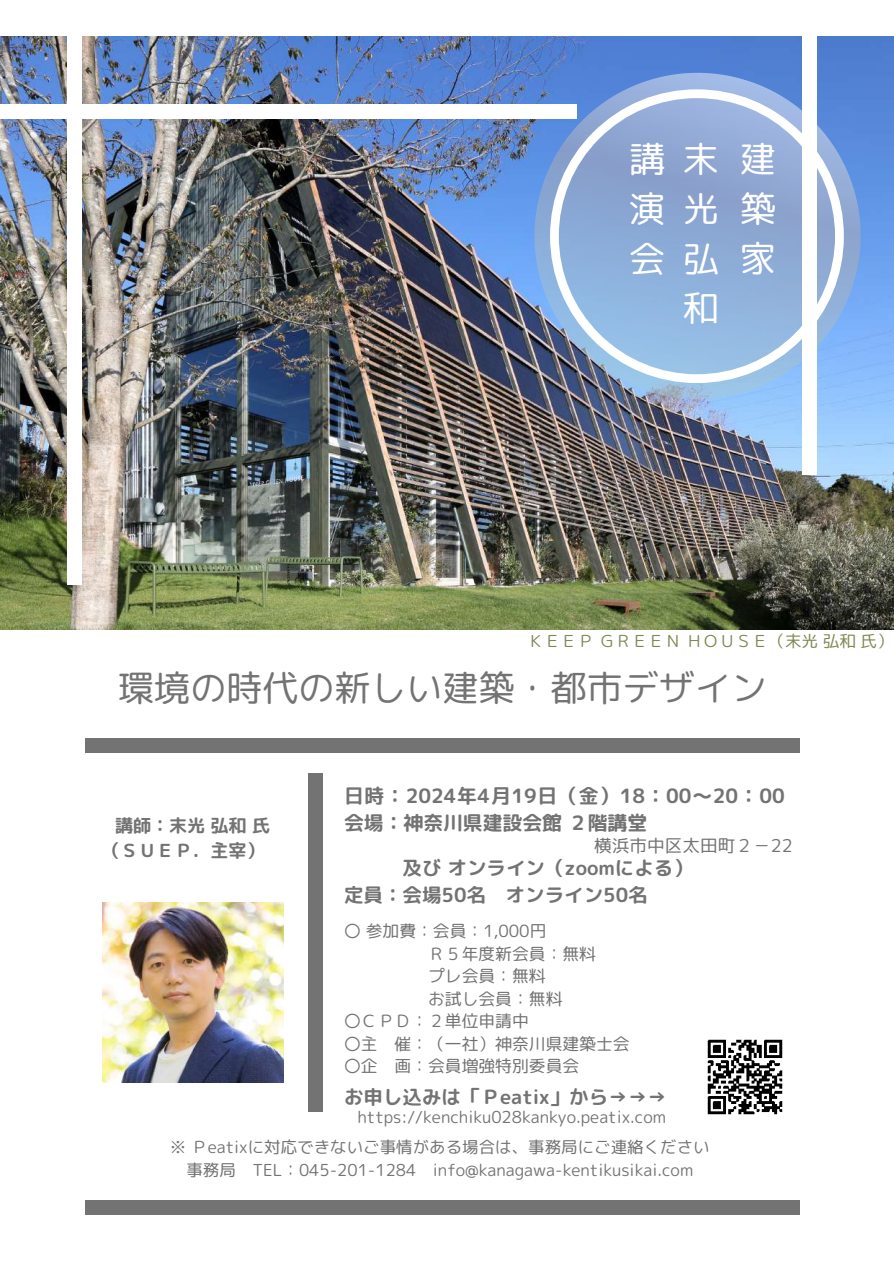
<style>
.page{position:relative;width:894px;height:1264px;background:#fff}
.page>*{position:absolute;margin:0;border:0;box-sizing:border-box;transform-origin:0 0}
.t1{font:36px "rounded mplus 1 p regular";color:#737373}
.t2{font:36px/49.5px "rounded mplus 1 p regular";color:#fff;text-align:justify}
.t3{font:19.8px/27px "rounded mplus 1 p bold";color:#737373}
.t4{font:19.5px/27px "rounded mplus 1 p bold";color:#737373}
.t5{font:18px/24.8px "rounded mplus 1 p bold";color:#737373}
.t6{font:17.7px "rounded mplus 1 p regular";color:#737373}
.t7{font:16.8px "rounded mplus 1 p regular";color:#737373}
.t8{font:16.5px/22.5px "rounded mplus 1 p regular";color:#737373;text-align:center}
.t9{font:16.5px "rounded mplus 1 p regular";color:#7d8a52}
</style>
<div class="page">
<img style="left:0;top:37px;width:893px;height:592px">
<div style="left:85px;top:738px;width:714px;height:14px;background:#737373"></div>
<div style="left:308px;top:772px;width:14px;height:339px;background:#737373"></div>
<div style="left:85px;top:1200px;width:714px;height:14px;background:#737373"></div>
<img style="left:496px;top:36px;width:397px;height:401px">
<svg style="left:550px;top:89px;width:293px;height:294px;background:#97b2da"></svg>
<img style="left:103px;top:902px;width:180px;height:180px">
<div style="left:67px;top:34px;width:14px;height:550px;background:#fff"></div>
<div style="left:0;top:105px;width:576px;height:14px;background:#fff"></div>
<div style="left:802px;top:0;width:14px;height:475px;background:#fff"></div>
<img style="left:707px;top:1039px;width:76px;height:76px">
<h1 class="t2" style="left:628px;top:134px;width:37px">講演会</h1>
<h1 class="t2" style="left:682px;top:134px;width:37px">末光弘和</h1>
<h1 class="t2" style="left:739px;top:134px;width:38px">建築家</h1>
<p class="t9" style="left:528px;top:629px;width:367px">ＫＥＥＰＧＲＥＥＮＨＯＵＳＥ（末光弘和氏）</p>
<h1 class="t1" style="left:118px;top:662px;width:650px">環境の時代の新しい建築・都市デザイン</h1>
<p class="t5" style="left:102px;top:812px;width:169px;text-indent:13px">講師：末光弘和氏（ＳＵＥＰ．主宰）</p>
<p class="t3" style="left:344px;top:782px;width:442px">日時：2024年4月19日（金）18：00～20：00会場：神奈川県建設会館２階講堂</p>
<p class="t6" style="left:594px;top:832px;width:200px">横浜市中区太田町２－22</p>
<p class="t4" style="left:344px;top:854px;width:350px;text-indent:58px">及びオンライン（zoomによる）定員：会場50名 オンライン50名</p>
<p class="t7" style="left:344px;top:919px;width:204px">〇参加費：会員：1,000円</p>
<p class="t7" style="left:428px;top:941px;width:169px">Ｒ５年度新会員：無料</p>
<p class="t7" style="left:428px;top:964px;width:119px">プレ会員：無料</p>
<p class="t7" style="left:428px;top:986px;width:136px">お試し会員：無料</p>
<p class="t7" style="left:344px;top:1009px;width:186px">〇ＣＰＤ：２単位申請中</p>
<p class="t7" style="left:344px;top:1031px;width:287px">〇主 催：（一社）神奈川県建築士会</p>
<p class="t7" style="left:344px;top:1054px;width:237px">〇企 画：会員増強特別委員会</p>
<p class="t4" style="left:344px;top:1083px;width:324px">お申し込みは「Ｐeatix」から→→→</p>
<p class="t8" style="left:357px;top:1105px;width:310px">https://kenchiku028kankyo.peatix.com</p>
<p class="t8" style="left:170px;top:1135px;width:541px">※ Ｐeatixに対応できないご事情がある場合は、事務局にご連絡ください事務局 TEL：045-201-1284 info@kanagawa-kentikusikai.com</p>
</div>
